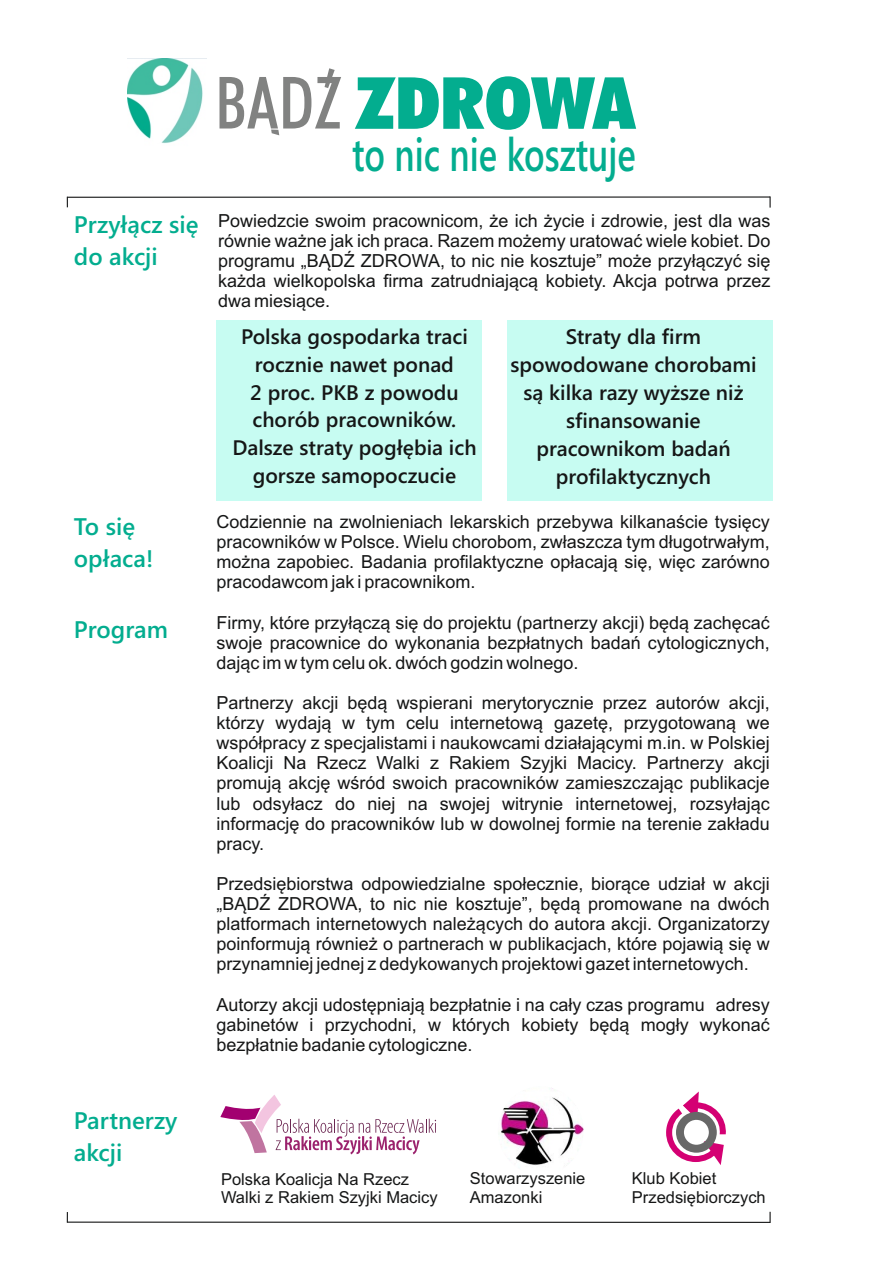
<style>
.page{position:relative;width:893px;height:1263px;background:#fff}
.page>*{position:absolute;margin:0;border:0;box-sizing:border-box;transform-origin:0 0}
.t1{font:500 condensed 72.3px "Futura BT";color:#818281}
.t2{font:900 condensed 72.15px "Futura BT";color:#03ad8f;scale:1.14 1}
.t3{font:600 46.35px "Segoe UI";color:#03ad8f;scale:.74 1}
.t4{font:600 24px/32px "Segoe UI";color:#03ad8f}
.t5{font:600 21px/27.9px "Segoe UI";color:#151616;text-align:center}
.t6{font:18px/20.1px "Arial";color:#151616;text-align:justify}
.t7{font:16.5px/18.5px "Arial";color:#151616}
.s1{font-weight:500;font-size:72.3px;color:#818281}
</style>
<div class="page">
<div style="left:507px;top:320px;width:266px;height:180px;background:#c7fcf2"></div>
<div style="left:216px;top:320px;width:265px;height:180px;background:#c7fcf2"></div>
<hr style="left:67px;top:196px;width:703px;height:2px;background:#151616">
<svg style="left:769px;top:196px;width:2px;height:12px"></svg>
<hr style="left:67px;top:1221px;width:703px;height:2px;background:#151616">
<svg style="left:769px;top:1212px;width:2px;height:11px"></svg>
<img style="left:498px;top:1086px;width:85px;height:89px;border-radius:50%">
<svg style="left:666px;top:1091px;width:60px;height:74px"></svg>
<svg style="left:220px;top:1095px;width:216px;height:59px"></svg>
<img style="left:127px;top:58px;width:80px;height:86px">
<h1 class="t1" style="left:323px;top:22px;width:15px">,</h1>
<h2 class="t2" style="left:215px;top:74px;width:370px"><span class="s1">BADZ</span> ZDROWA</h2>
<h3 class="t3" style="left:352px;top:138px;width:385px">to nic nie kosztuje</h3>
<h3 class="t4" style="left:74px;top:211px;width:126px">Przyłącz się do akcji</h3>
<p class="t6" style="left:218px;top:212px;width:554px">Powiedzcie swoim pracownicom, że ich życie i zdrowie, jest dla was równie ważne jak ich praca. Razem możemy uratować wiele kobiet. Do programu „BĄDŹ ZDROWA, to nic nie kosztuje” może przyłączyć się każda wielkopolska firma zatrudniającą kobiety. Akcja potrwa przez dwa miesiące.</p>
<p class="t5" style="left:510px;top:324px;width:248px">Straty dla firm spowodowane chorobami są kilka razy wyższe niż sfinansowanie pracownikom badań profilaktycznych</p>
<p class="t5" style="left:232px;top:324px;width:246px">Polska gospodarka traci rocznie nawet ponad<br>2 proc. PKB z powodu chorób pracowników.<br>Dalsze straty pogłębia ich gorsze samopoczucie</p>
<h3 class="t4" style="left:74px;top:513px;width:81px">To się opłaca!</h3>
<h3 class="t4" style="left:74px;top:616px;width:96px">Program</h3>
<h3 class="t4" style="left:74px;top:1107px;width:105px">Partnerzy akcji</h3>
<p class="t6" style="left:216px;top:513px;width:555px">Codziennie na zwolnieniach lekarskich przebywa kilkanaście tysięcy pracowników w Polsce. Wielu chorobom, zwłaszcza tym długotrwałym, można zapobiec. Badania profilaktyczne opłacają się, więc zarówno pracodawcom jak i pracownikom.</p>
<p class="t6" style="left:216px;top:614px;width:555px">Firmy, które przyłączą się do projektu (partnerzy akcji) będą zachęcać swoje pracownice do wykonania bezpłatnych badań cytologicznych, dając im w tym celu ok. dwóch godzin wolnego.</p>
<p class="t6" style="left:216px;top:694px;width:555px">Partnerzy akcji będą wspierani merytorycznie przez autorów akcji, którzy wydają w tym celu internetową gazetę, przygotowaną we współpracy z specjalistami i naukowcami działającymi m.in. w Polskiej Koalicji Na Rzecz Walki z Rakiem Szyjki Macicy. Partnerzy akcji promują akcję wśród swoich pracowników zamieszczając publikacje lub odsyłacz do niej na swojej witrynie internetowej, rozsyłając informację do pracowników lub w dowolnej formie na terenie zakładu pracy.</p>
<p class="t6" style="left:216px;top:875px;width:555px">Przedsiębiorstwa odpowiedzialne społecznie, biorące udział w akcji „BĄDŹ ZDROWA, to nic nie kosztuje”, będą promowane na dwóch platformach internetowych należących do autora akcji. Organizatorzy poinformują również o partnerach w publikacjach, które pojawią się w przynamniej jednej z dedykowanych projektowi gazet internetowych.</p>
<p class="t6" style="left:216px;top:996px;width:555px">Autorzy akcji udostępniają bezpłatnie i na cały czas programu adresy gabinetów i przychodni, w których kobiety będą mogły wykonać bezpłatnie badanie cytologiczne.</p>
<p class="t7" style="left:221px;top:1171px;width:218px">Polska Koalicja Na Rzecz<br>Walki z Rakiem Szyjki Macicy</p>
<p class="t7" style="left:470px;top:1171px;width:117px">Stowarzyszenie<br>Amazonki</p>
<p class="t7" style="left:632px;top:1171px;width:135px">Klub Kobiet<br>Przedsiębiorczych</p>
</div>
